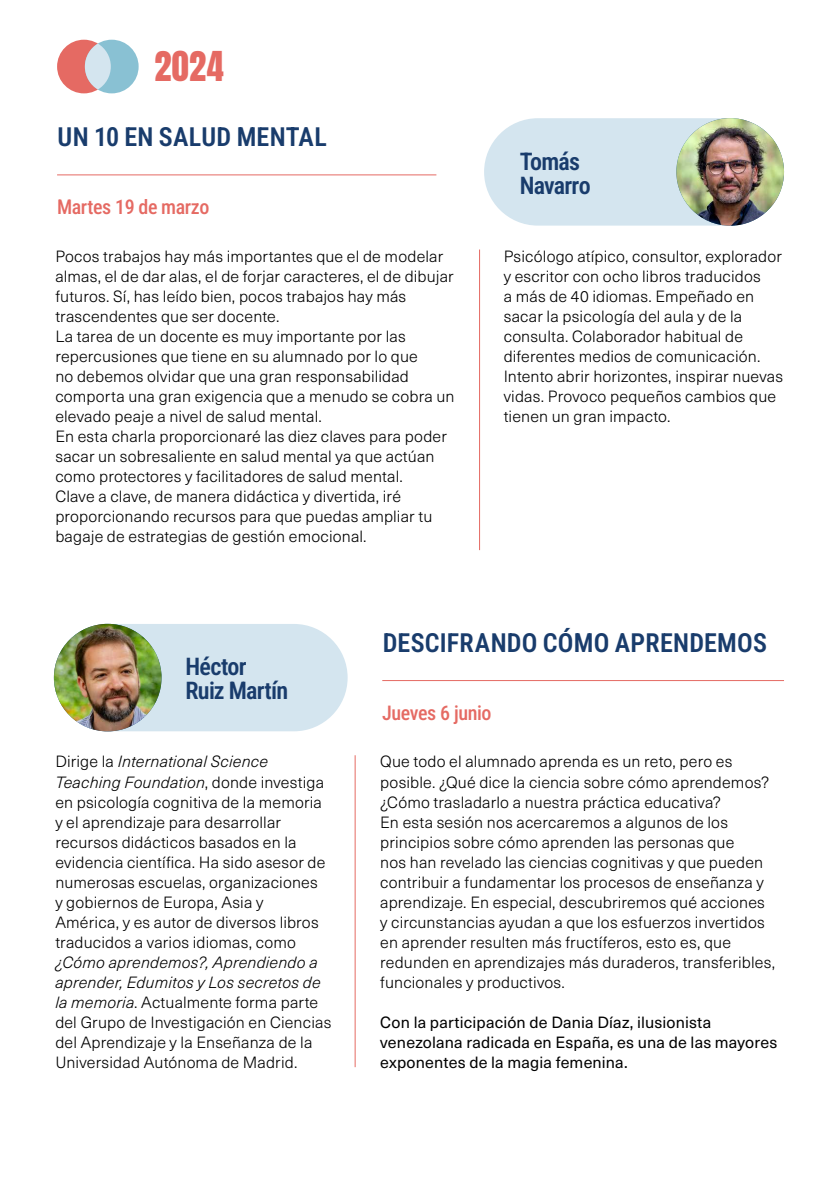
<style>
.page{position:relative;width:840px;height:1191px;background:#fff}
.page>*{position:absolute;margin:0;border:0;box-sizing:border-box;transform-origin:0 0}
.t1{font:34.4px "Anton";color:#e56a63}
.t2{font:600 26px "Roboto Condensed";letter-spacing:.01em;color:#193c6c}
.t3{font:600 24px/24px "Roboto Condensed";letter-spacing:-.03em;color:#193c6c}
.t4{font:500 20px "Roboto Condensed";letter-spacing:-.02em;color:#e56a63}
.t5{font:300 16px/20px "Neue Haas Unica W1 G";letter-spacing:.01em;color:#000}
.t6{font:16px/20px "Neue Haas Unica W1 G";letter-spacing:.01em;color:#000}
.s1{font-style:italic}
</style>
<div class="page">
<hr style="left:479px;top:249px;width:1px;height:301px;background:#e56a63">
<hr style="left:354px;top:755px;width:1px;height:312px;background:#e56a63">
<div style="left:115px;top:624px;width:232px;height:107px;background:#d4e5ef"></div>
<img style="left:54px;top:624px;width:107px;height:107px;border-radius:54px">
<hr style="left:57px;top:174px;width:379px;height:1px;background:#e56a63">
<hr style="left:382px;top:680px;width:401px;height:1px;background:#e56a63">
<svg style="left:484px;top:118px;width:238px;height:108px;background:#d6e6ef"></svg>
<img style="left:676px;top:118px;width:107px;height:108px;border-radius:54px">
<div style="left:57px;top:40px;width:54px;height:53px;background:#e56a63;border-radius:50%"></div>
<div style="left:85px;top:40px;width:53px;height:53px;background:#89c1d3;border-radius:50%"></div>
<div style="left:85px;top:44px;width:26px;height:45px;background:#d4e5ef;border-radius:50%"></div>
<h1 class="t1" style="left:154px;top:49px;width:71px">2024</h1>
<h2 class="t2" style="left:57px;top:119px;width:270px">UN 10 EN SALUD MENTAL</h2>
<p class="t4" style="left:57px;top:193px;width:154px">Martes 19 de marzo</p>
<p class="t5" style="left:55px;top:245px;width:400px">Pocos trabajos hay más importantes que el de modelar almas, el de dar alas, el de forjar caracteres, el de dibujar futuros. Sí, has leído bien, pocos trabajos hay más trascendentes que ser docente.<br>La tarea de un docente es muy importante por las repercusiones que tiene en su alumnado por lo que<br>no debemos olvidar que una gran responsabilidad comporta una gran exigencia que a menudo se cobra un elevado peaje a nivel de salud mental.<br>En esta charla proporcionaré las diez claves para poder sacar un sobresaliente en salud mental ya que actúan como protectores y facilitadores de salud mental.<br>Clave a clave, de manera didáctica y divertida, iré proporcionando recursos para que puedas ampliar tu bagaje de estrategias de gestión emocional.</p>
<h3 class="t3" style="left:519px;top:148px;width:72px">Tomás<br>Navarro</h3>
<p class="t5" style="left:503px;top:245px;width:281px">Psicólogo atípico, consultor, explorador y escritor con ocho libros traducidos<br>a más de 40 idiomas. Empeñado en sacar la psicología del aula y de la consulta. Colaborador habitual de diferentes medios de comunicación.<br>Intento abrir horizontes, inspirar nuevas vidas. Provoco pequeños cambios que tienen un gran impacto.</p>
<h3 class="t3" style="left:185px;top:654px;width:104px">Héctor<br>Ruiz Martín</h3>
<p class="t5" style="left:55px;top:751px;width:271px">Dirige la <span class="s1">International Science Teaching Foundation</span>, donde investiga en psicología cognitiva de la memoria y el aprendizaje para desarrollar recursos didácticos basados en la evidencia científica. Ha sido asesor de numerosas escuelas, organizaciones y gobiernos de Europa, Asia y América, y es autor de diversos libros traducidos a varios idiomas, como</p>
<p class="t5" style="left:55px;top:951px;width:277px"><span class="s1">¿Cómo aprendemos?, Aprendiendo a aprender, Edumitos y Los secretos de la memoria</span>. Actualmente forma parte del Grupo de Investigación en Ciencias del Aprendizaje y la Enseñanza de la Universidad Autónoma de Madrid.</p>
<h2 class="t2" style="left:382px;top:624px;width:385px">DESCIFRANDO CÓMO APRENDEMOS</h2>
<p class="t4" style="left:382px;top:698px;width:111px">Jueves 6 junio</p>
<p class="t5" style="left:380px;top:751px;width:396px">Que todo el alumnado aprenda es un reto, pero es posible. ¿Qué dice la ciencia sobre cómo aprendemos? ¿Cómo trasladarlo a nuestra práctica educativa?<br>En esta sesión nos acercaremos a algunos de los principios sobre cómo aprenden las personas que<br>nos han revelado las ciencias cognitivas y que pueden contribuir a fundamentar los procesos de enseñanza y aprendizaje. En especial, descubriremos qué acciones y circunstancias ayudan a que los esfuerzos invertidos en aprender resulten más fructíferos, esto es, que redunden en aprendizajes más duraderos, transferibles, funcionales y productivos.</p>
<p class="t6" style="left:380px;top:1011px;width:398px">Con la participación de Dania Díaz, ilusionista venezolana radicada en España, es una de las mayores exponentes de la magia femenina.</p>
</div>
